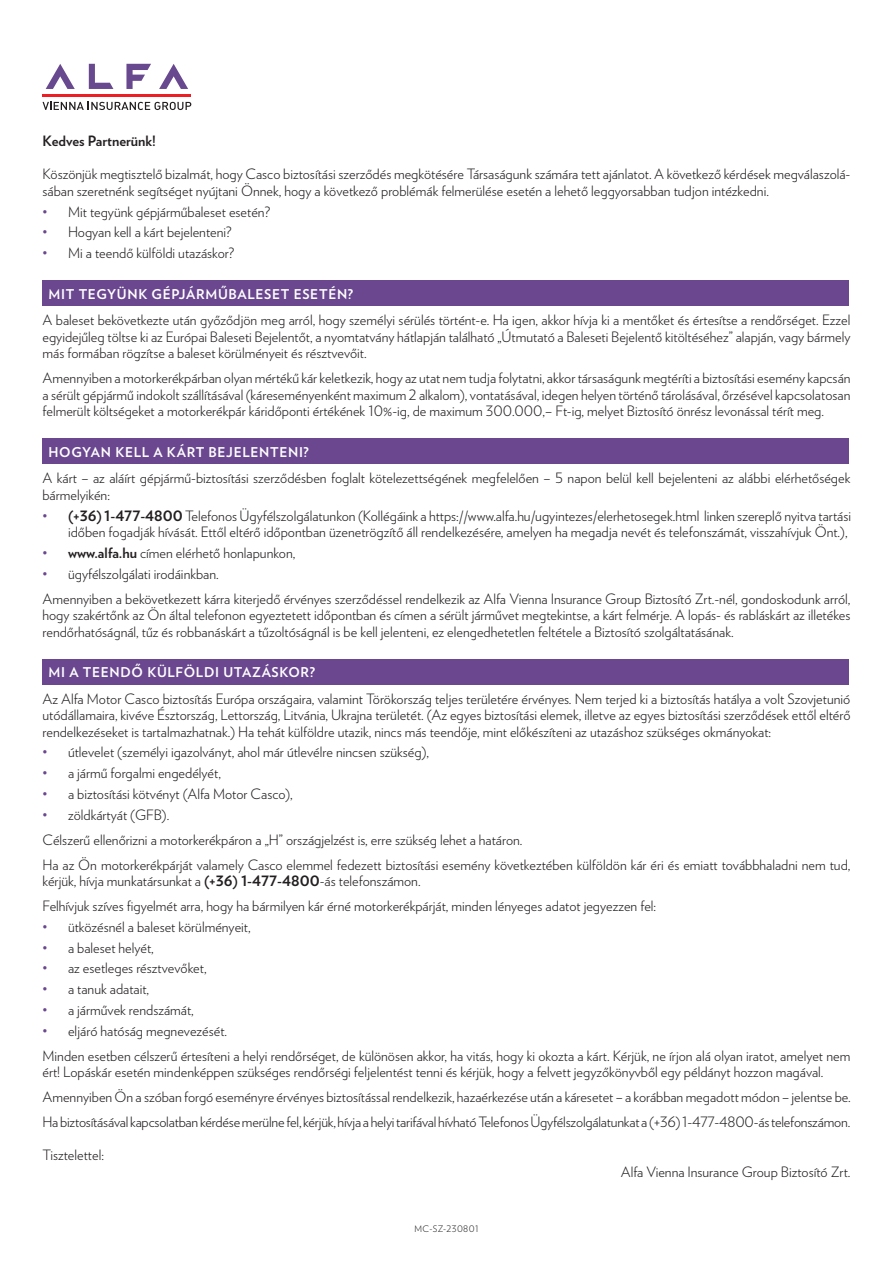
<style>
.page{position:relative;width:893px;height:1263px;background:#fff}
.page>*{position:absolute;margin:0;border:0;box-sizing:border-box;transform-origin:0 0}
.t1{font:300 14.25px/16.5px "Verlag";color:#231f20}
.t2{font:700 14.25px "Verlag";color:#231f20}
.t3{font:700 13.5px "Verlag";letter-spacing:.05em;color:#fff}
.t4{font:300 9px "Verlag";letter-spacing:.04em;color:#231f20}
.s1{color:#6a478f}
.s2{font-weight:700}
</style>
<div class="page">
<div style="left:43px;top:281px;width:806px;height:25px;background:#6a478f"></div>
<div style="left:43px;top:439px;width:806px;height:25px;background:#6a478f"></div>
<div style="left:43px;top:659px;width:806px;height:25px;background:#6a478f"></div>
<svg style="left:159px;top:64px;width:29px;height:25px"></svg>
<svg style="left:126px;top:64px;width:25px;height:25px"></svg>
<svg style="left:89px;top:64px;width:24px;height:25px"></svg>
<svg style="left:46px;top:64px;width:29px;height:25px"></svg>
<hr style="left:43px;top:94px;width:148px;height:3px;background:#ee1d23">
<svg style="left:43px;top:102px;width:148px;height:8px"></svg>
<p class="t2" style="left:43px;top:130px;width:115px">Kedves Partnerünk!</p>
<p class="t1" style="left:43px;top:165px;width:809px">Köszönjük megtisztelő bizalmát, hogy Casco biztosítási szerződés megkötésére Társaságunk számára tett ajánlatot. A következő kérdések megválaszolá&shy;sában szeretnénk segítséget nyújtani Önnek, hogy a következő problémák felmerülése esetén a lehető leggyorsabban tudjon intézkedni.</p>
<p class="t1" style="left:43px;top:202px;width:229px"><span class="s1">•</span> Mit tegyünk gépjárműbaleset esetén?</p>
<p class="t1" style="left:43px;top:223px;width:191px"><span class="s1">•</span> Hogyan kell a kárt bejelenteni?</p>
<p class="t1" style="left:43px;top:244px;width:193px"><span class="s1">•</span> Mi a teendő külföldi utazáskor?</p>
<p class="t3" style="left:49px;top:283px;width:306px">MIT TEGYÜNK GÉPJÁRMŰBALESET ESETÉN?</p>
<p class="t1" style="left:43px;top:311px;width:809px;text-align:justify">A baleset bekövetkezte után győződjön meg arról, hogy személyi sérülés történt-e. Ha igen, akkor hívja ki a mentőket és értesítse a rendőrséget. Ezzel egyidejűleg töltse ki az Európai Baleseti Bejelentőt, a nyomtatvány hátlapján található „Útmutató a Baleseti Bejelentő kitöltéséhez” alapján, vagy bármely más formában rögzítse a baleset körülményeit és résztvevőit.</p>
<p class="t1" style="left:43px;top:369px;width:810px;text-align:justify">Amennyiben a motorkerékpárban olyan mértékű kár keletkezik, hogy az utat nem tudja folytatni, akkor társaságunk megtéríti a biztosítási esemény kapcsán a sérült gépjármű indokolt szállításával (káreseményenként maximum 2 alkalom), vontatásával, idegen helyen történő tárolásával, őrzésével kapcsolatosan felmerült költségeket a motorkerékpár káridőponti értékének 10%-ig, de maximum 300.000,– Ft-ig, melyet Biztosító önrész levonással térít meg.</p>
<p class="t3" style="left:49px;top:441px;width:262px">HOGYAN KELL A KÁRT BEJELENTENI?</p>
<p class="t1" style="left:43px;top:469px;width:809px">A kárt – az aláírt gépjármű-biztosítási szerződésben foglalt kötelezettségének megfelelően – 5 napon belül kell bejelenteni az alábbi elérhetőségek bármelyikén:</p>
<p class="t1" style="left:43px;top:506px;width:810px;text-align:right"><span class="s1">•</span> <span class="s2">(+36) 1-477-4800</span> Telefonos Ügyfélszolgálatunkon (Kollégáink a https://www.alfa.hu/ugyintezes/elerhetosegek.html linken szereplő nyitva tartási időben fogadják hívását. Ettől eltérő időpontban üzenetrögzítő áll rendelkezésére, amelyen ha megadja nevét és telefonszámát, visszahívjuk Önt.),</p>
<p class="t1" style="left:43px;top:544px;width:254px"><span class="s1">•</span> <span class="s2">www.alfa.hu</span> címen elérhető honlapunkon,</p>
<p class="t1" style="left:43px;top:560px;width:809px;line-height:25px"><span class="s1">•</span> ügyfélszolgálati irodáinkban.<br>Amennyiben a bekövetkezett kárra kiterjedő érvényes szerződéssel rendelkezik az Alfa Vienna Insurance Group Biztosító Zrt.-nél, gondoskodunk arról,</p>
<p class="t1" style="left:43px;top:606px;width:809px">hogy szakértőnk az Ön által telefonon egyeztetett időpontban és címen a sérült járművet megtekintse, a kárt felmérje. A lopás- és rabláskárt az illetékes rendőrhatóságnál, tűz és robbanáskárt a tűzoltóságnál is be kell jelenteni, ez elengedhetetlen feltétele a Biztosító szolgáltatásának.</p>
<p class="t3" style="left:49px;top:662px;width:268px">MI A TEENDŐ KÜLFÖLDI UTAZÁSKOR?</p>
<p class="t1" style="left:43px;top:689px;width:809px;text-align:justify">Az Alfa Motor Casco biztosítás Európa országaira, valamint Törökország teljes területére érvényes. Nem terjed ki a biztosítás hatálya a volt Szovjetunió utódállamaira, kivéve Észtország, Lettország, Litvánia, Ukrajna területét. (Az egyes biztosítási elemek, illetve az egyes biztosítási szerződések ettől eltérő rendelkezéseket is tartalmazhatnak.) Ha tehát külföldre utazik, nincs más teendője, mint előkészíteni az utazáshoz szükséges okmányokat:</p>
<p class="t1" style="left:43px;top:743px;width:388px"><span class="s1">•</span> útlevelet (személyi igazolványt, ahol már útlevélre nincsen szükség),</p>
<p class="t1" style="left:43px;top:764px;width:180px"><span class="s1">•</span> a jármű forgalmi engedélyét,</p>
<p class="t1" style="left:43px;top:785px;width:252px"><span class="s1">•</span> a biztosítási kötvényt (Alfa Motor Casco),</p>
<p class="t1" style="left:43px;top:801px;width:809px;line-height:25px"><span class="s1">•</span> zöldkártyát (GFB).<br>Célszerű ellenőrizni a motorkerékpáron a „H” országjelzést is, erre szükség lehet a határon.<br>Ha az Ön motorkerékpárját valamely Casco elemmel fedezett biztosítási esemény következtében külföldön kár éri és emiatt továbbhaladni nem tud,</p>
<p class="t1" style="left:43px;top:868px;width:615px;line-height:25px">kérjük, hívja munkatársunkat a <span class="s2">(+36) 1-477-4800</span>-ás telefonszámon.<br>Felhívjuk szíves figyelmét arra, hogy ha bármilyen kár érné motorkerékpárját, minden lényeges adatot jegyezzen fel:</p>
<p class="t1" style="left:43px;top:918px;width:210px"><span class="s1">•</span> ütközésnél a baleset körülményeit,</p>
<p class="t1" style="left:43px;top:938px;width:113px"><span class="s1">•</span> a baleset helyét,</p>
<p class="t1" style="left:43px;top:959px;width:166px"><span class="s1">•</span> az esetleges résztvevőket,</p>
<p class="t1" style="left:43px;top:980px;width:108px"><span class="s1">•</span> a tanuk adatait,</p>
<p class="t1" style="left:43px;top:1001px;width:153px"><span class="s1">•</span> a járművek rendszámát,</p>
<p class="t1" style="left:43px;top:1017px;width:809px;line-height:25px"><span class="s1">•</span> eljáró hatóság megnevezését.<br>Minden esetben célszerű értesíteni a helyi rendőrséget, de különösen akkor, ha vitás, hogy ki okozta a kárt. Kérjük, ne írjon alá olyan iratot, amelyet nem</p>
<p class="t1" style="left:43px;top:1059px;width:810px;line-height:25px">ért! Lopáskár esetén mindenképpen szükséges rendőrségi feljelentést tenni és kérjük, hogy a felvett jegyzőkönyvből egy példányt hozzon magával.<br>Amennyiben Ön a szóban forgó eseményre érvényes biztosítással rendelkezik, hazaérkezése után a káresetet – a korábban megadott módon – jelentse be.<br>Ha biztosításával kapcsolatban kérdése merülne fel, kérjük, hívja a helyi tarifával hívható Telefonos Ügyfélszolgálatunkat a (+36) 1-477-4800-ás telefonszámon.</p>
<p class="t1" style="left:43px;top:1146px;width:63px">Tisztelettel:</p>
<p class="t1" style="left:621px;top:1162px;width:231px">Alfa Vienna Insurance Group Biztosító Zrt.</p>
<p class="t4" style="left:414px;top:1222px;width:65px">MC-SZ-230801</p>
</div>
